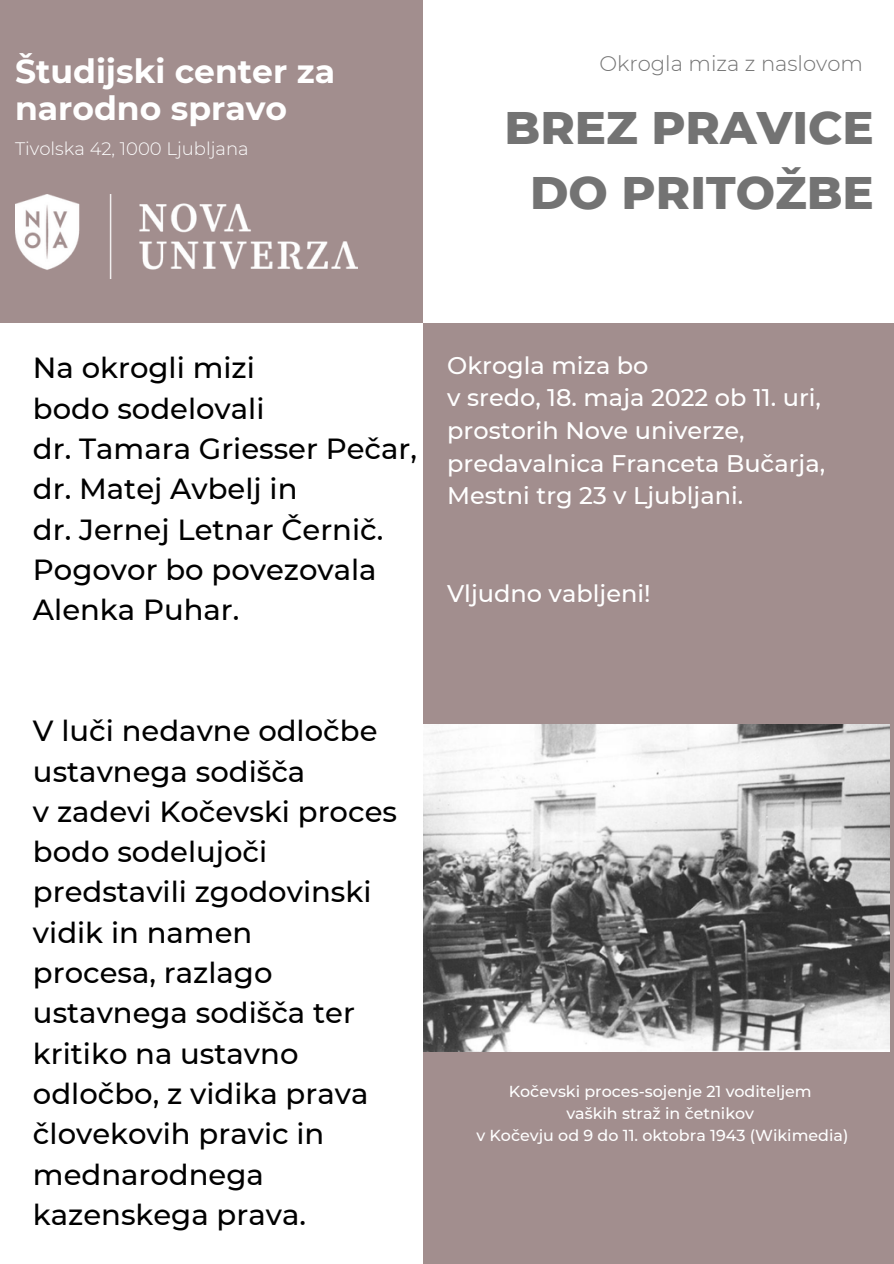
<style>
.page{position:relative;width:894px;height:1264px;background:#fff}
.page>*{position:absolute;margin:0;border:0;box-sizing:border-box;transform-origin:0 0}
.t1{font:800 46.5px "Montserrat";color:#737373}
.t2{font:700 33px/37.2px "Montserrat";color:#fff}
.t3{font:500 29.1px/40.3px "Montserrat";color:#000}
.t4{font:500 24px/32.7px "Montserrat";color:#fff}
.t5{font:300 21.15px "Montserrat";color:#737373}
.t6{font:300 18px "Montserrat";color:#fff}
.t7{font:500 15.9px "Montserrat";color:#fff}
</style>
<div class="page">
<div style="left:423px;top:323px;width:470px;height:940px;background:#a28e8e"></div>
<div style="left:0;top:0;width:423px;height:323px;background:#a28e8e"></div>
<img style="left:423px;top:724px;width:466px;height:327px">
<img style="left:15px;top:194px;width:342px;height:85px">
<p class="t2" style="left:15px;top:52px;width:321px">Študijski center za narodno spravo</p>
<p class="t6" style="left:15px;top:138px;width:235px">Tivolska 42, 1000 Ljubljana</p>
<p class="t5" style="left:599px;top:50px;width:265px">Okrogla miza z naslovom</p>
<p class="t1" style="left:504px;top:99px;width:370px">BREZ PRAVICE</p>
<p class="t1" style="left:530px;top:164px;width:345px">DO PRITOŽBE</p>
<p class="t3" style="left:33px;top:348px;width:223px">Na okrogli mizi</p>
<p class="t3" style="left:33px;top:388px;width:233px">bodo sodelovali</p>
<p class="t3" style="left:33px;top:428px;width:385px">dr. Tamara Griesser Pečar,</p>
<p class="t3" style="left:33px;top:468px;width:266px">dr. Matej Avbelj in</p>
<p class="t3" style="left:33px;top:509px;width:352px">dr. Jernej Letnar Černič.<br>Pogovor bo povezovala<br>Alenka Puhar.</p>
<p class="t4" style="left:447px;top:349px;width:203px">Okrogla miza bo</p>
<p class="t4" style="left:447px;top:381px;width:375px">v sredo, 18. maja 2022 ob 11. uri,</p>
<p class="t4" style="left:447px;top:414px;width:299px">prostorih Nove univerze,</p>
<p class="t4" style="left:447px;top:446px;width:379px">predavalnica Franceta Bučarja,<br>Mestni trg 23 v Ljubljani.</p>
<p class="t4" style="left:447px;top:577px;width:205px">Vljudno vabljeni!</p>
<p class="t3" style="left:33px;top:710px;width:346px">V luči nedavne odločbe</p>
<p class="t3" style="left:33px;top:751px;width:274px">ustavnega sodišča</p>
<p class="t3" style="left:33px;top:791px;width:365px">v zadevi Kočevski proces bodo sodelujoči predstavili zgodovinski vidik in namen</p>
<p class="t3" style="left:33px;top:952px;width:323px">procesa, razlago ustavnega sodišča ter kritiko na ustavno</p>
<p class="t3" style="left:33px;top:1073px;width:337px">odločbo, z vidika prava</p>
<p class="t3" style="left:33px;top:1113px;width:293px">človekovih pravic in</p>
<p class="t3" style="left:33px;top:1154px;width:274px">mednarodnega kazenskega prava.</p>
<p class="t7" style="left:508px;top:1081px;width:304px">Kočevski proces-sojenje 21 voditeljem</p>
<p class="t7" style="left:566px;top:1103px;width:189px">vaških straž in četnikov</p>
<p class="t7" style="left:476px;top:1125px;width:373px">v Kočevju od 9 do 11. oktobra 1943 (Wikimedia)</p>
</div>
